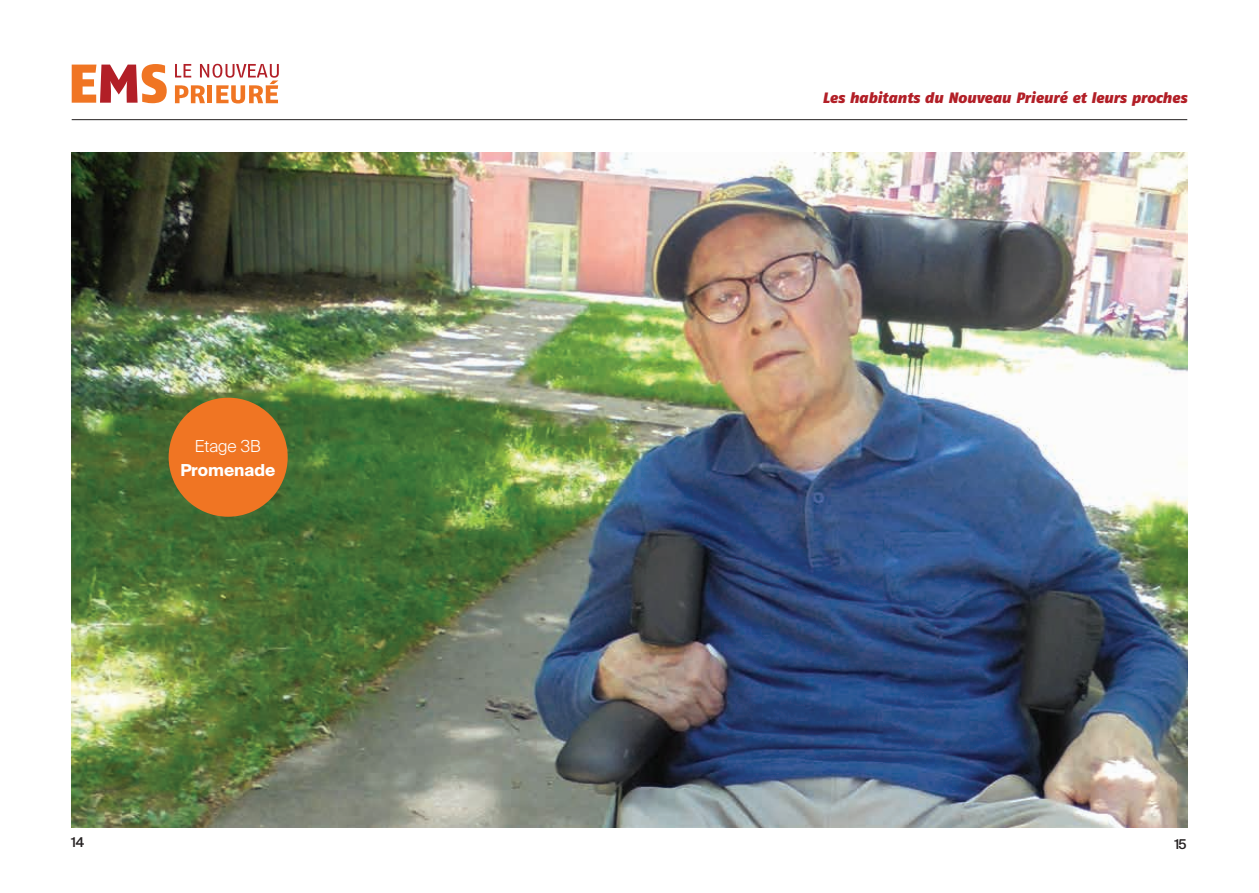
<style>
.page{position:relative;width:1259px;height:893px;background:#fff}
.page>*{position:absolute;margin:0;border:0;box-sizing:border-box;transform-origin:0 0}
.t1{font:700 16.5px "Suisse Intl";color:#fff}
.t2{font:300 16.5px "Suisse Intl";color:#fff}
.t3{font:italic 900 15px "Fago OT";color:#b21f27}
.t4{font:500 13.5px "Suisse Intl";color:#231f20}
</style>
<div class="page">
<img style="left:72px;top:153px;width:1115px;height:674px">
<hr style="left:72px;top:119px;width:1115px;height:1px;background:#231f20">
<svg style="left:72px;top:64px;width:95px;height:39px"></svg>
<svg style="left:175px;top:64px;width:104px;height:39px"></svg>
<div style="left:169px;top:398px;width:119px;height:119px;background:#f07523;border-radius:50%"></div>
<p class="t2" style="left:195px;top:436px;width:68px">Etage 3B</p>
<p class="t1" style="left:180px;top:460px;width:97px">Promenade</p>
<p class="t3" style="left:822px;top:89px;width:366px">Les habitants du Nouveau Prieuré et leurs proches</p>
<p class="t4" style="left:71px;top:835px;width:14px">14</p>
<p class="t4" style="left:1174px;top:837px;width:14px">15</p>
</div>
